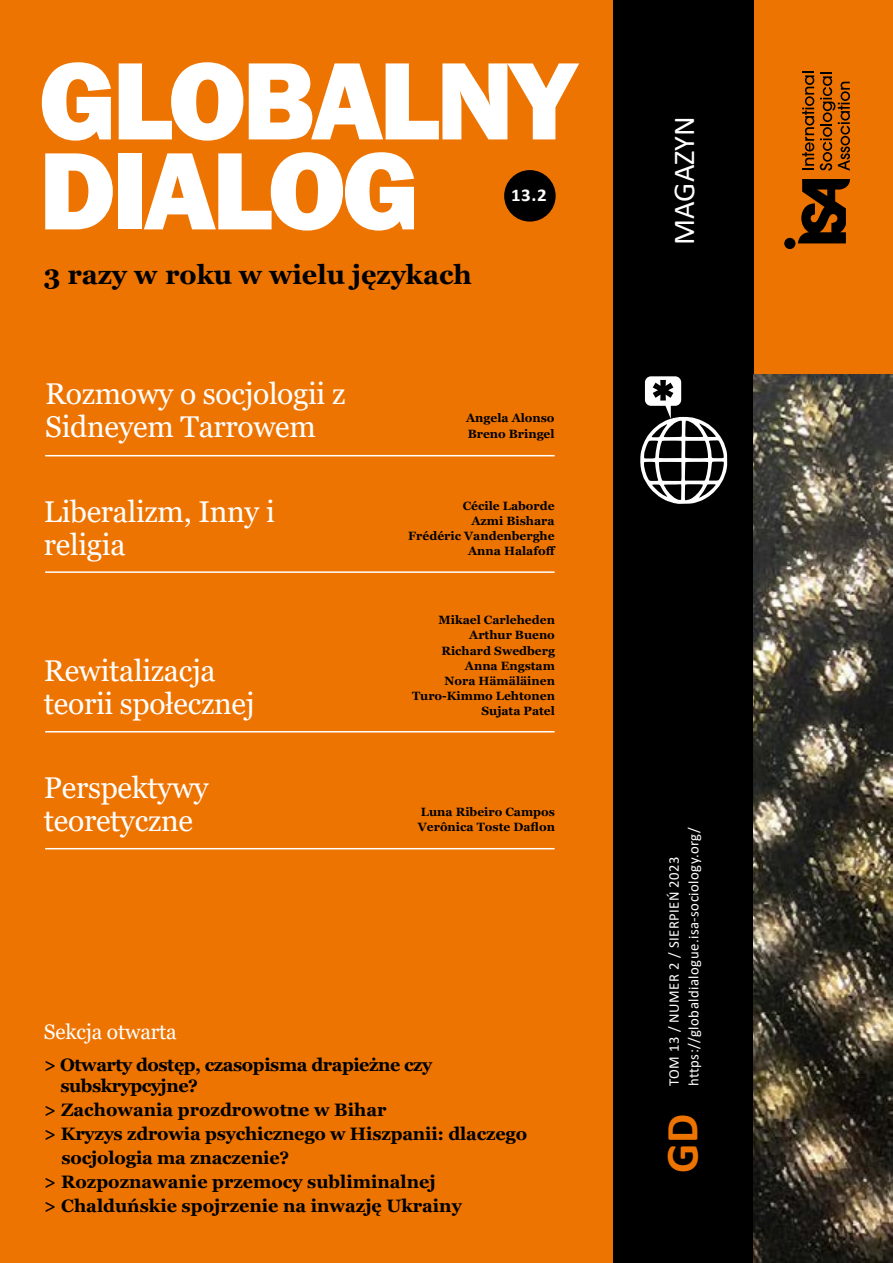
<style>
.page{position:relative;width:893px;height:1263px;background:#ee7402}
.page>*{position:absolute;margin:0;border:0;box-sizing:border-box;transform-origin:0 0}
.t1{font:800 114px/90px "Franklin Gothic";letter-spacing:-.04em;color:#fff}
.t2{font:700 46.35px "Calibri";color:#ee7402}
.t3{font:30.45px "Calibri";color:#fff}
.t4{font:30px/33px "Georgia";letter-spacing:-.01em;color:#fff}
.t5{font:700 27px "Georgia";color:#000}
.t6{font:21px "Georgia";letter-spacing:-.01em;color:#fff}
.t7{font:700 18px/21px "Georgia";letter-spacing:-.01em;color:#000}
.t8{font:700 18px "Calibri";color:#fff;scale:1.05 1}
.t9{font:14.7px/19.5px "Calibri";letter-spacing:.03em;color:#fff}
.t10{font:700 12px/15px "Georgia";color:#000}
</style>
<div class="page">
<div style="left:614px;top:0;width:140px;height:1263px;background:#000"></div>
<hr style="left:45px;top:455px;width:510px;height:1px;background:#fff">
<div style="left:504px;top:170px;width:52px;height:52px;background:#000;border-radius:50%"></div>
<svg style="left:640px;top:376px;width:87px;height:128px"></svg>
<img style="left:754px;top:375px;width:139px;height:888px">
<div style="left:784px;top:238px;width:11px;height:11px;background:#000;border-radius:50%"></div>
<svg style="left:798px;top:179px;width:52px;height:64px"></svg>
<svg style="left:802px;top:72px;width:12px;height:98px"></svg>
<svg style="left:820px;top:72px;width:30px;height:99px"></svg>
<hr style="left:45px;top:571px;width:510px;height:2px;background:#fff">
<hr style="left:45px;top:731px;width:510px;height:1px;background:#fff">
<hr style="left:45px;top:848px;width:510px;height:1px;background:#fff">
<h1 class="t1" style="left:39px;top:56px;width:540px">GLOBALNY<br>DIALOG</h1>
<p class="t8" style="left:511px;top:182px;width:35px">13.2</p>
<h3 class="t5" style="left:44px;top:257px;width:429px">3 razy w roku w wielu językach</h3>
<h3 class="t4" style="left:45px;top:378px;width:302px">Rozmowy o socjologii z<br>Sidneyem Tarrowem</h3>
<p class="t10" style="left:466px;top:409px;width:90px;line-height:16.5px">Angela Alonso<br>Breno Bringel</p>
<h3 class="t4" style="left:44px;top:495px;width:232px">Liberalizm, Inny i religia</h3>
<p class="t10" style="left:408px;top:499px;width:149px;text-align:right">Cécile Laborde<br>Azmi Bishara<br>Frédéric Vandenberghe<br>Anna Halafoff</p>
<h3 class="t4" style="left:44px;top:654px;width:212px">Rewitalizacja teorii społecznej</h3>
<h3 class="t4" style="left:44px;top:771px;width:166px">Perspektywy teoretyczne</h3>
<p class="t6" style="left:44px;top:1019px;width:134px">Sekcja otwarta</p>
<p class="t10" style="left:412px;top:613px;width:144px;text-align:right">Mikael Carleheden<br>Arthur Bueno<br>Richard Swedberg<br>Anna Engstam<br>Nora Hämäläinen<br>Turo-Kimmo Lehtonen<br>Sujata Patel</p>
<p class="t10" style="left:418px;top:805px;width:139px">Luna Ribeiro Campos<br>Verônica Toste Daflon</p>
<p class="t7" style="left:60px;top:1055px;width:373px;text-indent:-16px">&gt; Otwarty dostęp, czasopisma drapieżne czy subskrypcyjne?</p>
<p class="t7" style="left:44px;top:1100px;width:344px">&gt; Zachowania prozdrowotne w Bihar</p>
<p class="t7" style="left:44px;top:1124px;width:485px">&gt; Kryzys zdrowia psychicznego w Hiszpanii: dlaczego</p>
<p class="t7" style="left:62px;top:1147px;width:229px">socjologia ma znaczenie?</p>
<p class="t7" style="left:44px;top:1171px;width:393px">&gt; Rozpoznawanie przemocy subliminalnej</p>
<p class="t7" style="left:44px;top:1195px;width:419px">&gt; Chalduńskie spojrzenie na inwazję Ukrainy</p>
<h3 class="t3" style="left:663px;top:245px;width:130px;rotate:-90deg">MAGAZYN</h3>
<p class="t9" style="left:664px;top:1086px;width:261px;rotate:-90deg">TOM 13 / NUMER 2 / SIERPIEŃ 2023 https://globaldialogue.isa-sociology.org/</p>
<h2 class="t2" style="left:649px;top:1173px;width:60px;rotate:-90deg">GD</h2>
</div>
